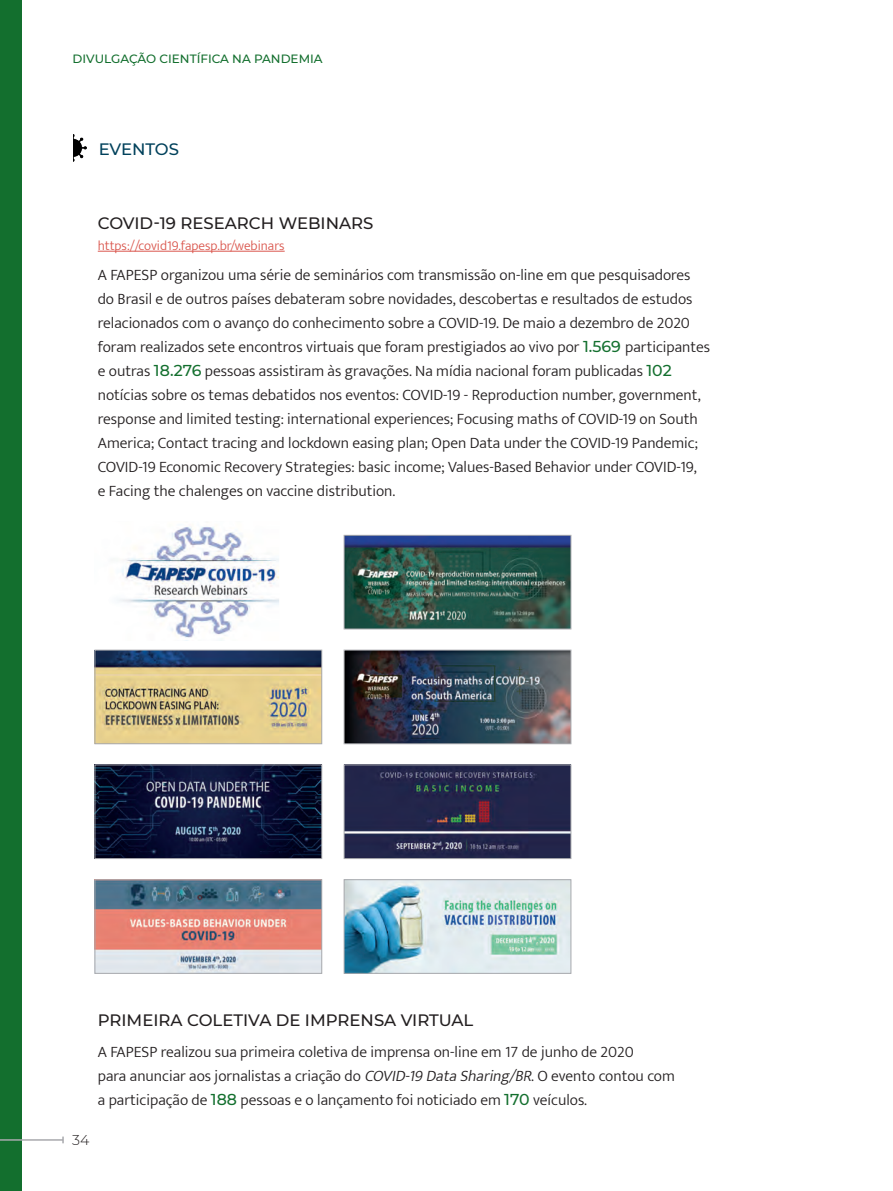
<style>
.page{position:relative;width:893px;height:1191px;background:#fff}
.page>*{position:absolute;margin:0;border:0;box-sizing:border-box;transform-origin:0 0}
.t1{font:500 16.5px "Montserrat";color:#231f20}
.t2{font:500 16.5px "Montserrat";letter-spacing:-.005em;color:#00415b}
.t3{font:300 15.75px/24px "Mukta";color:#231f20}
.t4{font:300 14.25px "Montserrat";color:#231f20}
.t5{font:300 13.5px "Mukta";color:#da574e}
.t6{font:500 12px "Montserrat";color:#136f2e}
.s1{font-family:"Montserrat";font-weight:500;color:#136f2e}
.s2{font-style:italic}
</style>
<div class="page">
<div style="left:0;top:0;width:22px;height:1191px;background:#136f2e"></div>
<hr style="left:0;top:1139px;width:63px;height:1px;background:#a8a9ad">
<svg style="left:62px;top:1136px;width:2px;height:7px"></svg>
<img style="left:73px;top:134px;width:14px;height:27px">
<hr style="left:98px;top:251px;width:187px;height:1px;background:#da574e">
<img style="left:346px;top:881px;width:223px;height:90px">
<div style="left:344px;top:879px;width:227px;height:94px;border:1px solid #a8a9ad"></div>
<img style="left:96px;top:881px;width:224px;height:90px">
<div style="left:94px;top:879px;width:228px;height:94px;border:1px solid #a8a9ad"></div>
<img style="left:346px;top:766px;width:223px;height:91px">
<div style="left:344px;top:764px;width:227px;height:95px;border:1px solid #a8a9ad"></div>
<img style="left:96px;top:651px;width:224px;height:91px">
<div style="left:94px;top:649px;width:228px;height:95px;border:1px solid #a8a9ad"></div>
<img style="left:346px;top:537px;width:223px;height:90px">
<div style="left:344px;top:535px;width:227px;height:94px;border:1px solid #a8a9ad"></div>
<img style="left:96px;top:766px;width:224px;height:91px">
<div style="left:94px;top:764px;width:228px;height:95px;border:1px solid #a8a9ad"></div>
<img style="left:346px;top:651px;width:223px;height:91px">
<div style="left:344px;top:649px;width:227px;height:95px;border:1px solid #a8a9ad"></div>
<img style="left:117px;top:526px;width:162px;height:112px">
<p class="t6" style="left:73px;top:50px;width:252px">DIVULGAÇÃO CIENTÍFICA NA PANDEMIA</p>
<p class="t2" style="left:99px;top:138px;width:82px">EVENTOS</p>
<p class="t1" style="left:98px;top:211px;width:277px">COVID-19 RESEARCH WEBINARS</p>
<p class="t5" style="left:98px;top:237px;width:188px">https://covid19.fapesp.br/webinars</p>
<p class="t3" style="left:98px;top:262px;width:614px">A FAPESP organizou uma série de seminários com transmissão on-line em que pesquisadores do Brasil e de outros países debateram sobre novidades, descobertas e resultados de estudos relacionados com o avanço do conhecimento sobre a COVID-19. De maio a dezembro de 2020 foram realizados sete encontros virtuais que foram prestigiados ao vivo por <span class="s1">1.569</span> participantes e outras <span class="s1">18.276</span> pessoas assistiram às gravações. Na mídia nacional foram publicadas <span class="s1">102 </span>notícias sobre os temas debatidos nos eventos: COVID-19 - Reproduction number, government, response and limited testing: international experiences; Focusing maths of COVID-19 on South America; Contact tracing and lockdown easing plan; Open Data under the COVID-19 Pandemic; COVID-19 Economic Recovery Strategies: basic income; Values-Based Behavior under COVID-19,<br>e Facing the chalenges on vaccine distribution.</p>
<p class="t1" style="left:98px;top:1009px;width:377px">PRIMEIRA COLETIVA DE IMPRENSA VIRTUAL</p>
<p class="t3" style="left:98px;top:1039px;width:579px">A FAPESP realizou sua primeira coletiva de imprensa on-line em 17 de junho de 2020<br>para anunciar aos jornalistas a criação do <span class="s2">COVID-19DataSharing/BR</span>. O evento contou com a participação de <span class="s1">188</span> pessoas e o lançamento foi noticiado em <span class="s1">170</span> veículos.</p>
<p class="t4" style="left:72px;top:1129px;width:19px">34</p>
</div>
